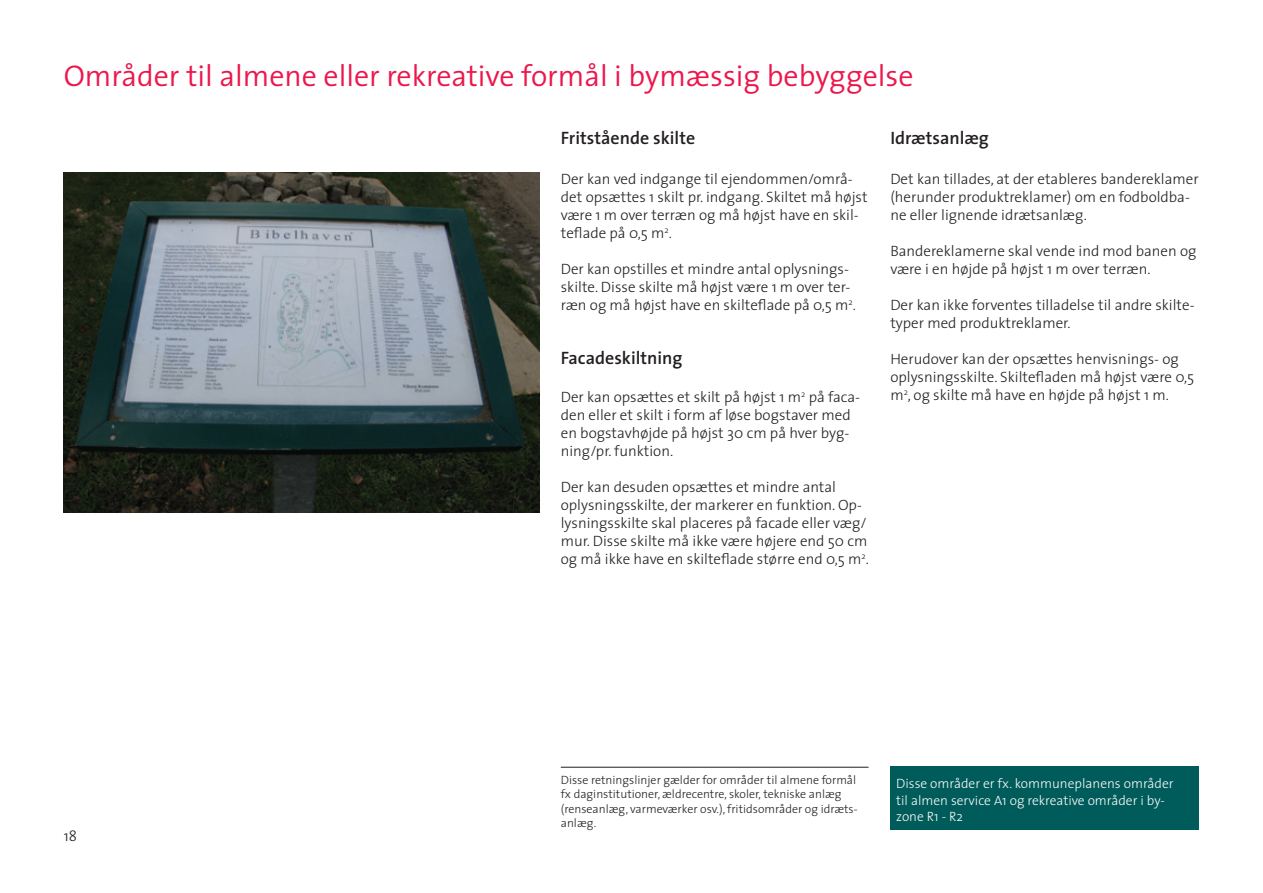
<style>
.page{position:relative;width:1263px;height:893px;background:#fff}
.page>*{position:absolute;margin:0;border:0;box-sizing:border-box;transform-origin:0 0}
.Stor_Overskrift{font:300 30px "The Sans";color:#ed164b}
.Lille_Overskrift{font:600 18px "The Sans";color:#231f20}
.Brødtekst{font:300 15px/18px "The Sans";color:#231f20}
.Brødtekst-2{font:300 13.5px/16.2px "The Sans";color:#fafafa}
.Brødtekst-3{font:300 12px/14.4px "The Sans";color:#231f20}
</style>
<div class="page">
<div style="left:890px;top:766px;width:309px;height:63px;background:#005c5a"></div>
<hr style="left:561px;top:767px;width:307px;height:1px;background:#231f20">
<img style="left:64px;top:173px;width:475px;height:340px">
<p class="Stor_Overskrift" style="left:64px;top:57px;width:851px">Områder til almene eller rekreative formål i bymæssig bebyggelse</p>
<p class="Brødtekst" style="left:64px;top:826px;width:15px">18</p>
<p class="Lille_Overskrift" style="left:561px;top:127px;width:136px">Fritstående skilte</p>
<p class="Brødtekst" style="left:561px;top:170px;width:308px">Der kan ved indgange til ejendommen/områ&shy;det opsættes 1 skilt pr. indgang. Skiltet må højst være 1 m over terræn og må højst have en skil&shy;teflade på 0,5 m<sup>2</sup>.</p>
<p class="Brødtekst" style="left:561px;top:260px;width:295px">Der kan opstilles et mindre antal oplysnings&shy;skilte. Disse skilte må højst være 1 m over ter&shy;ræn og må højst have en skilteflade på 0,5 m<sup>2</sup>.</p>
<p class="Lille_Overskrift" style="left:561px;top:346px;width:123px">Facadeskiltning</p>
<p class="Brødtekst" style="left:561px;top:388px;width:301px">Der kan opsættes et skilt på højst 1 m<sup>2</sup> på faca&shy;den eller et skilt i form af løse bogstaver med en bogstavhøjde på højst 30 cm på hver byg&shy;ning/pr. funktion.</p>
<p class="Brødtekst" style="left:561px;top:478px;width:308px">Der kan desuden opsættes et mindre antal oplysningsskilte, der markerer en funktion. Op&shy;lysningsskilte skal placeres på facade eller væg/ mur. Disse skilte må ikke være højere end 50 cm og må ikke have en skilteflade større end 0,5 m<sup>2</sup>.</p>
<p class="Lille_Overskrift" style="left:890px;top:127px;width:100px">Idrætsanlæg</p>
<p class="Brødtekst" style="left:890px;top:170px;width:310px">Det kan tillades, at der etableres bandereklamer (herunder produktreklamer) om en fodboldba&shy;ne eller lignende idrætsanlæg.</p>
<p class="Brødtekst" style="left:890px;top:242px;width:308px">Bandereklamerne skal vende ind mod banen og være i en højde på højst 1 m over terræn.</p>
<p class="Brødtekst" style="left:890px;top:296px;width:306px">Der kan ikke forventes tilladelse til andre skilte&shy;typer med produktreklamer.</p>
<p class="Brødtekst" style="left:890px;top:350px;width:305px">Herudover kan der opsættes henvisnings- og oplysningsskilte. Skiltefladen må højst være 0,5 m<sup>2</sup>, og skilte må have en højde på højst 1 m.</p>
<p class="Brødtekst-3" style="left:561px;top:773px;width:298px">Disse retningslinjer gælder for områder til almene formål fx daginstitutioner, ældrecentre, skoler, tekniske anlæg (renseanlæg, varmeværker osv.), fritidsområder og idræts&shy;anlæg.</p>
<p class="Brødtekst-2" style="left:896px;top:776px;width:279px">Disse områder er fx. kommuneplanens områder til almen service A1 og rekreative områder i by&shy;zone R1 - R2</p>
</div>
